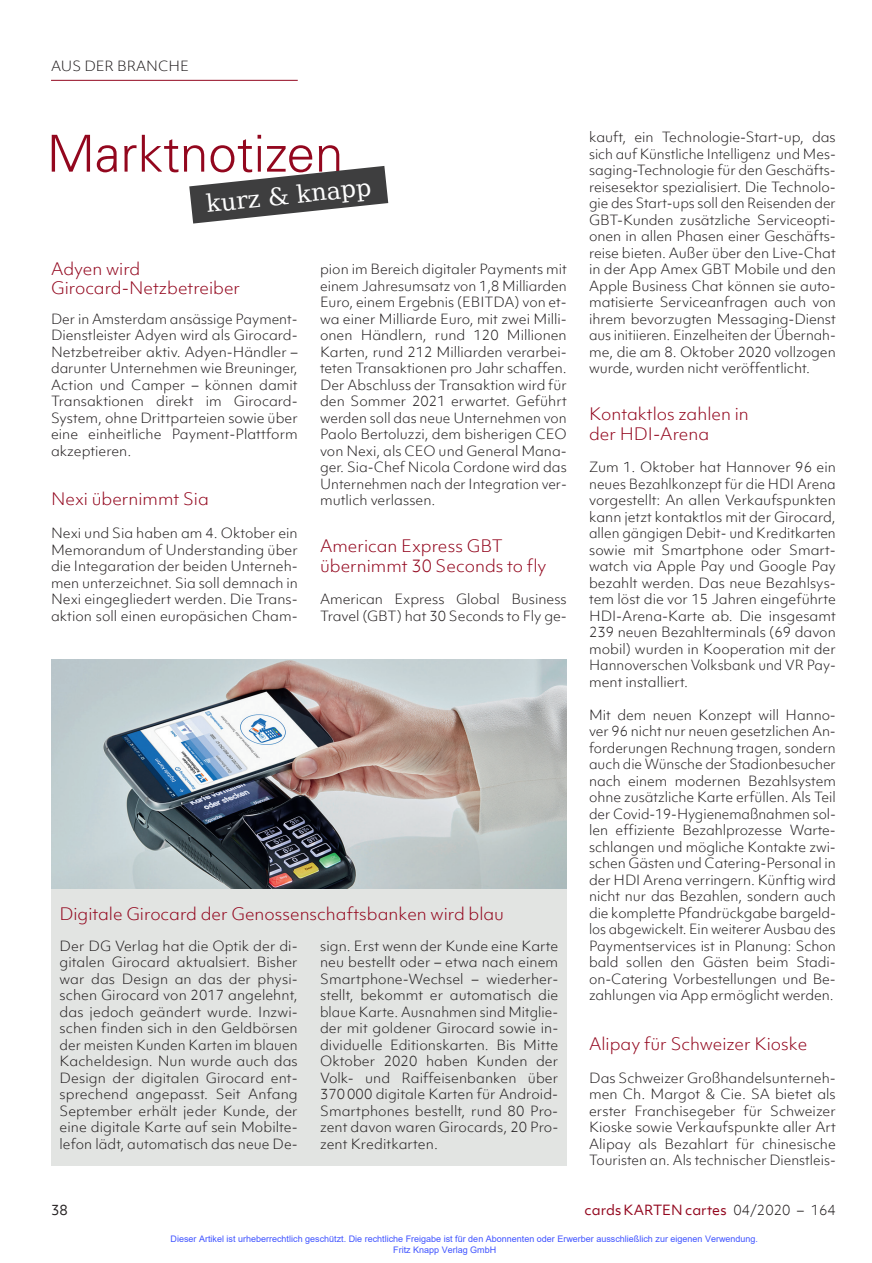
<style>
.page{position:relative;width:872px;height:1263px;background:#fff}
.page>*{position:absolute;margin:0;border:0;box-sizing:border-box;transform-origin:0 0}
.t1{font:300 51px "Univers";color:#93071e}
.t2{font:24px "Bitstream Vera Serif";color:#fff}
.t3{font:300 16.5px/19.5px "Objektiv Mk 1";color:#93071e}
.t4{font:300 13.5px/16.5px "Objektiv Mk 1";color:#231f20;text-align:justify}
.t5{font:13.5px "Objektiv Mk 1";color:#93071e}
.t6{font:13.5px "Objektiv Mk 1";color:#231f20}
.t7{font:9px/10.8px "Arial";color:#4054ff}
.s1{font-weight:300;color:#231f20}
</style>
<div class="page">
<hr style="left:51px;top:80px;width:247px;height:1px;background:#93071e">
<svg style="left:189px;top:166px;width:199px;height:58px"></svg>
<div style="left:51px;top:885px;width:516px;height:280px;background:#e2e4e2"></div>
<img style="left:51px;top:660px;width:516px;height:229px">
<p class="t4" style="left:51px;top:58px;width:139px">AUS DER BRANCHE</p>
<h1 class="t1" style="left:47px;top:123px;width:298px">Marktnotizen</h1>
<h2 class="t2" style="left:205px;top:190px;width:167px;rotate:-6deg">kurz &amp; knapp</h2>
<p class="t3" style="left:51px;top:259px;width:191px">Adyen wird<br>Girocard-Netzbetreiber</p>
<p class="t4" style="left:51px;top:310px;width:248px">Der in Amsterdam ansässige Payment-Dienstleister Adyen wird als Girocard-Netzbetreiber aktiv. Adyen-Händler – darunter Unternehmen wie Breuninger, Action und Camper – können damit Transaktionen direkt im Girocard-System, ohne Drittparteien sowie über eine einheitliche Payment-Plattform akzeptieren.</p>
<p class="t3" style="left:51px;top:489px;width:159px">Nexi übernimmt Sia</p>
<p class="t4" style="left:51px;top:525px;width:248px">Nexi und Sia haben am 4. Oktober ein Memorandum of Understanding über die Integaration der beiden Unterneh&shy;men unterzeichnet. Sia soll demnach in Nexi eingegliedert werden. Die Trans&shy;aktion soll einen europäsichen Cham-</p>
<p class="t4" style="left:320px;top:261px;width:248px">pion im Bereich digitaler Payments mit einem Jahresumsatz von 1,8 Milliarden Euro, einem Ergebnis (EBITDA) von et&shy;wa einer Milliarde Euro, mit zwei Milli&shy;onen Händlern, rund 120 Millionen Karten, rund 212 Milliarden verarbei&shy;teten Transaktionen pro Jahr schaffen.<br>Der Abschluss der Transaktion wird für den Sommer 2021 erwartet. Geführt werden soll das neue Unternehmen von Paolo Bertoluzzi, dem bisherigen CEO von Nexi, als CEO und General Mana&shy;ger. Sia-Chef Nicola Cordone wird das Unternehmen nach der Integration ver&shy;mutlich verlassen.</p>
<p class="t3" style="left:320px;top:536px;width:228px">American Express GBT übernimmt 30 Seconds to fly</p>
<p class="t4" style="left:320px;top:591px;width:248px">American Express Global Business<br>Travel (GBT) hat 30 Seconds to Fly ge-</p>
<p class="t3" style="left:60px;top:904px;width:446px">Digitale Girocard der Genossenschaftsbanken wird blau</p>
<p class="t4" style="left:60px;top:937px;width:240px">Der DG Verlag hat die Optik der di&shy;gitalen Girocard aktualsiert. Bisher war das Design an das der physi&shy;schen Girocard von 2017 angelehnt, das jedoch geändert wurde. Inzwi&shy;schen finden sich in den Geldbörsen der meisten Kunden Karten im blauen Kacheldesign. Nun wurde auch das Design der digitalen Girocard ent&shy;sprechend angepasst. Seit Anfang September erhält jeder Kunde, der eine digitale Karte auf sein Mobilte&shy;lefon lädt, automatisch das neue De-</p>
<p class="t4" style="left:320px;top:937px;width:240px;text-align:left">sign. Erst wenn der Kunde eine Karte neu bestellt oder – etwa nach einem Smartphone-Wechsel – wiederher&shy;stellt, bekommt er automatisch die blaue Karte. Ausnahmen sind Mitglie&shy;der mit goldener Girocard sowie in&shy;dividuelle Editionskarten. Bis Mitte Oktober 2020 haben Kunden der Volk- und Raiffeisenbanken über 370000 digitale Karten für Android-Smartphones bestellt, rund 80 Pro&shy;zent davon waren Girocards, 20 Pro&shy;zent Kreditkarten.</p>
<p class="t4" style="left:589px;top:129px;width:248px">kauft, ein Technologie-Start-up, das sich auf Künstliche Intelligenz und Mes&shy;saging-Technologie für den Geschäfts&shy;reisesektor spezialisiert. Die Technolo&shy;gie des Start-ups soll den Reisenden der GBT-Kunden zusätzliche Serviceopti&shy;onen in allen Phasen einer Geschäfts&shy;reise bieten. Außer über den Live-Chat in der App Amex GBT Mobile und den Apple Business Chat können sie auto&shy;matisierte Serviceanfragen auch von ihrem bevorzugten Messaging-Dienst aus initiieren. Einzelheiten der Übernah&shy;me, die am 8. Oktober 2020 vollzogen wurde, wurden nicht veröffentlicht.</p>
<p class="t3" style="left:589px;top:404px;width:161px">Kontaktlos zahlen in der HDI-Arena</p>
<p class="t4" style="left:589px;top:459px;width:248px">Zum 1. Oktober hat Hannover 96 ein neues Bezahlkonzept für die HDI Arena vorgestellt: An allen Verkaufspunkten kann jetzt kontaktlos mit der Girocard, allen gängigen Debit- und Kreditkarten sowie mit Smartphone oder Smart&shy;watch via Apple Pay und Google Pay bezahlt werden. Das neue Bezahlsys&shy;tem löst die vor 15 Jahren eingeführte HDI-Arena-Karte ab. Die insgesamt 239 neuen Bezahlterminals (69 davon mobil) wurden in Kooperation mit der Hannoverschen Volksbank und VR Pay&shy;ment installiert.</p>
<p class="t4" style="left:589px;top:706px;width:248px">Mit dem neuen Konzept will Hanno&shy;ver 96 nicht nur neuen gesetzlichen An&shy;forderungen Rechnung tragen, sondern auch die Wünsche der Stadionbesucher nach einem modernen Bezahlsystem ohne zusätzliche Karte erfüllen. Als Teil der Covid-19-Hygienemaßnahmen sol&shy;len effiziente Bezahlprozesse Warte&shy;schlangen und mögliche Kontakte zwi&shy;schen Gästen und Catering-Personal in der HDI Arena verringern. Künftig wird nicht nur das Bezahlen, sondern auch die komplette Pfandrückgabe bargeld&shy;los abgewickelt. Ein weiterer Ausbau des Paymentservices ist in Planung: Schon bald sollen den Gästen beim Stadi&shy;on-Catering Vorbestellungen und Be&shy;zahlungen via App ermöglicht werden.</p>
<p class="t3" style="left:589px;top:1034px;width:220px">Alipay für Schweizer Kioske</p>
<p class="t4" style="left:589px;top:1069px;width:248px">Das Schweizer Großhandelsunterneh&shy;men Ch. Margot &amp; Cie. SA bietet als erster Franchisegeber für Schweizer Kioske sowie Verkaufspunkte aller Art Alipay als Bezahlart für chinesische Touristen an. Als technischer Dienstleis-</p>
<p class="t6" style="left:51px;top:1200px;width:18px">38</p>
<p class="t5" style="left:584px;top:1200px;width:253px">cards KARTEN cartes <span class="s1">04/2020 – 164</span></p>
<p class="t7" style="left:393px;top:1233px;width:366px;text-indent:-223px">Dieser Artikel ist urheberrechtlich geschützt. Die rechtliche Freigabe ist für den Abonnenten oder Erwerber ausschließlich zur eigenen Verwendung.<br>Fritz Knapp Verlag GmbH</p>
</div>
